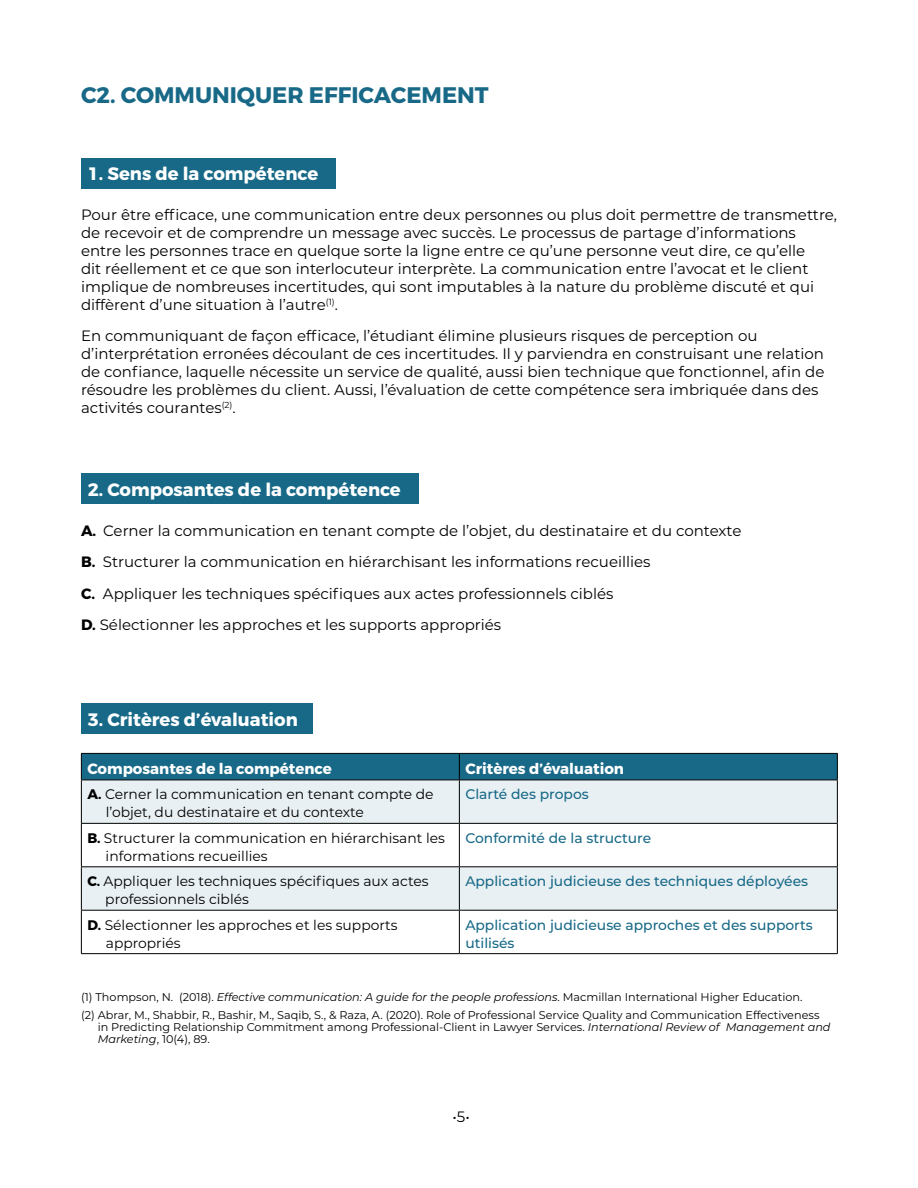
<style>
.page{position:relative;width:918px;height:1188px;background:#fff}
.page>*{position:absolute;margin:0;border:0;box-sizing:border-box;transform-origin:0 0}
.Intertitre_2{font:700 22.5px "Montserrat";color:#186987}
.Intertitre_2-2{font:700 18px "Montserrat";color:#fff}
.Texte{font:700 18px "Montserrat";color:#fff}
.Texte-2{font:15px/18px "Montserrat";color:#000}
.Texte-3{font:700 15px "Montserrat";color:#fff}
.Texte-4{font:13.8px/18px "Montserrat";color:#000}
.Texte-5{font:500 13.8px/18px "Montserrat";color:#186987}
.Notes{font:11.25px/12px "Montserrat";color:#000}
.s1{font-weight:700}
.s2{font-style:italic}
</style>
<div class="page">
<div style="left:81px;top:158px;width:255px;height:30px;background:#186987"></div>
<div style="left:81px;top:474px;width:337px;height:30px;background:#186987"></div>
<div style="left:81px;top:703px;width:231px;height:31px;background:#186987"></div>
<svg style="left:82px;top:781px;width:755px;height:129px;fill:#e8f0f3"></svg>
<svg style="left:81px;top:753px;width:757px;height:27px;background:#17637f"></svg>
<hr style="left:81px;top:780px;width:378px;height:1px;background:#000">
<hr style="left:81px;top:780px;width:1px;height:43px;background:#000">
<hr style="left:459px;top:780px;width:379px;height:1px;background:#000">
<hr style="left:459px;top:780px;width:1px;height:43px;background:#000">
<hr style="left:837px;top:780px;width:1px;height:43px;background:#000">
<hr style="left:81px;top:823px;width:378px;height:1px;background:#000">
<hr style="left:81px;top:824px;width:1px;height:42px;background:#000">
<hr style="left:459px;top:823px;width:379px;height:1px;background:#000">
<hr style="left:459px;top:824px;width:1px;height:42px;background:#000">
<hr style="left:837px;top:824px;width:1px;height:42px;background:#000">
<hr style="left:81px;top:866px;width:378px;height:1px;background:#000">
<hr style="left:81px;top:867px;width:1px;height:43px;background:#000">
<hr style="left:459px;top:866px;width:379px;height:1px;background:#000">
<hr style="left:459px;top:867px;width:1px;height:43px;background:#000">
<hr style="left:837px;top:867px;width:1px;height:43px;background:#000">
<hr style="left:81px;top:910px;width:378px;height:1px;background:#000">
<hr style="left:81px;top:911px;width:1px;height:42px;background:#000">
<hr style="left:459px;top:910px;width:379px;height:1px;background:#000">
<hr style="left:459px;top:911px;width:1px;height:42px;background:#000">
<hr style="left:837px;top:911px;width:1px;height:42px;background:#000">
<hr style="left:81px;top:953px;width:378px;height:1px;background:#000">
<hr style="left:459px;top:953px;width:379px;height:1px;background:#000">
<p class="Intertitre_2" style="left:81px;top:81px;width:409px">C2. COMMUNIQUER EFFICACEMENT</p>
<p class="Texte" style="left:88px;top:163px;width:232px">1. Sens de la compétence</p>
<p class="Texte-2" style="left:81px;top:205px;width:758px">Pour être efficace, une communication entre deux personnes ou plus doit permettre de transmettre, de recevoir et de comprendre un message avec succès. Le processus de partage d’informations entre les personnes trace en quelque sorte la ligne entre ce qu’une personne veut dire, ce qu’elle<br>dit réellement et ce que son interlocuteur interprète. La communication entre l’avocat et le client implique de nombreuses incertitudes, qui sont imputables à la nature du problème discuté et qui diffèrent d’une situation à l’autre<sup>(1)</sup>.</p>
<p class="Texte-2" style="left:81px;top:326px;width:745px">En communiquant de façon efficace, l’étudiant élimine plusieurs risques de perception ou d’interprétation erronées découlant de ces incertitudes. Il y parviendra en construisant une relation de confiance, laquelle nécessite un service de qualité, aussi bien technique que fonctionnel, afin de résoudre les problèmes du client. Aussi, l’évaluation de cette compétence sera imbriquée dans des activités courantes<sup>(2)</sup>.</p>
<p class="Intertitre_2-2" style="left:88px;top:479px;width:315px">2. Composantes de la compétence</p>
<p class="Texte-2" style="left:81px;top:521px;width:662px"><span class="s1">A.</span> Cerner la communication en tenant compte de l’objet, du destinataire et du contexte</p>
<p class="Texte-2" style="left:81px;top:552px;width:571px"><span class="s1">B.</span> Structurer la communication en hiérarchisant les informations recueillies</p>
<p class="Texte-2" style="left:81px;top:584px;width:534px"><span class="s1">C.</span> Appliquer les techniques spécifiques aux actes professionnels ciblés</p>
<p class="Texte-2" style="left:81px;top:615px;width:422px"><span class="s1">D.</span> Sélectionner les approches et les supports appropriés</p>
<p class="Intertitre_2-2" style="left:88px;top:708px;width:212px">3. Critères d’évaluation</p>
<p class="Texte-3" style="left:87px;top:759px;width:246px">Composantes de la compétence</p>
<p class="Texte-3" style="left:465px;top:759px;width:160px">Critères d’évaluation</p>
<p class="Texte-4" style="left:106px;top:785px;width:329px;text-indent:-18px"><span class="s1">A.</span> Cerner la communication en tenant compte de l’objet, du destinataire et du contexte</p>
<p class="Texte-5" style="left:465px;top:785px;width:125px">Clarté des propos</p>
<p class="Texte-4" style="left:106px;top:828px;width:341px;text-indent:-18px"><span class="s1">B.</span> Structurer la communication en hiérarchisant les informations recueillies</p>
<p class="Texte-5" style="left:465px;top:828px;width:187px">Conformité de la structure</p>
<p class="Texte-4" style="left:105px;top:872px;width:325px;text-indent:-18px"><span class="s1">C.</span> Appliquer les techniques spécifiques aux actes professionnels ciblés</p>
<p class="Texte-5" style="left:465px;top:872px;width:344px">Application judicieuse des techniques déployées</p>
<p class="Texte-4" style="left:106px;top:915px;width:293px;text-indent:-18px"><span class="s1">D.</span> Sélectionner les approches et les supports appropriés</p>
<p class="Texte-5" style="left:465px;top:915px;width:349px">Application judicieuse approches et des supports utilisés</p>
<p class="Notes" style="left:81px;top:990px;width:723px">(1) Thompson, N. (2018). <span class="s2">Effective communication: A guide for the people professions</span>. Macmillan International Higher Education.</p>
<p class="Notes" style="left:98px;top:1009px;width:734px;text-indent:-17px">(2) Abrar, M., Shabbir, R., Bashir, M., Saqib, S., &amp; Raza, A. (2020). Role of Professional Service Quality and Communication Effectiveness in Predicting Relationship Commitment among Professional-Client in Lawyer Services. <span class="s2">International Review of Management and<br>Marketing</span>, 10(4), 89.</p>
<p class="Texte-2" style="left:452px;top:1107px;width:19px">•5•</p>
</div>
